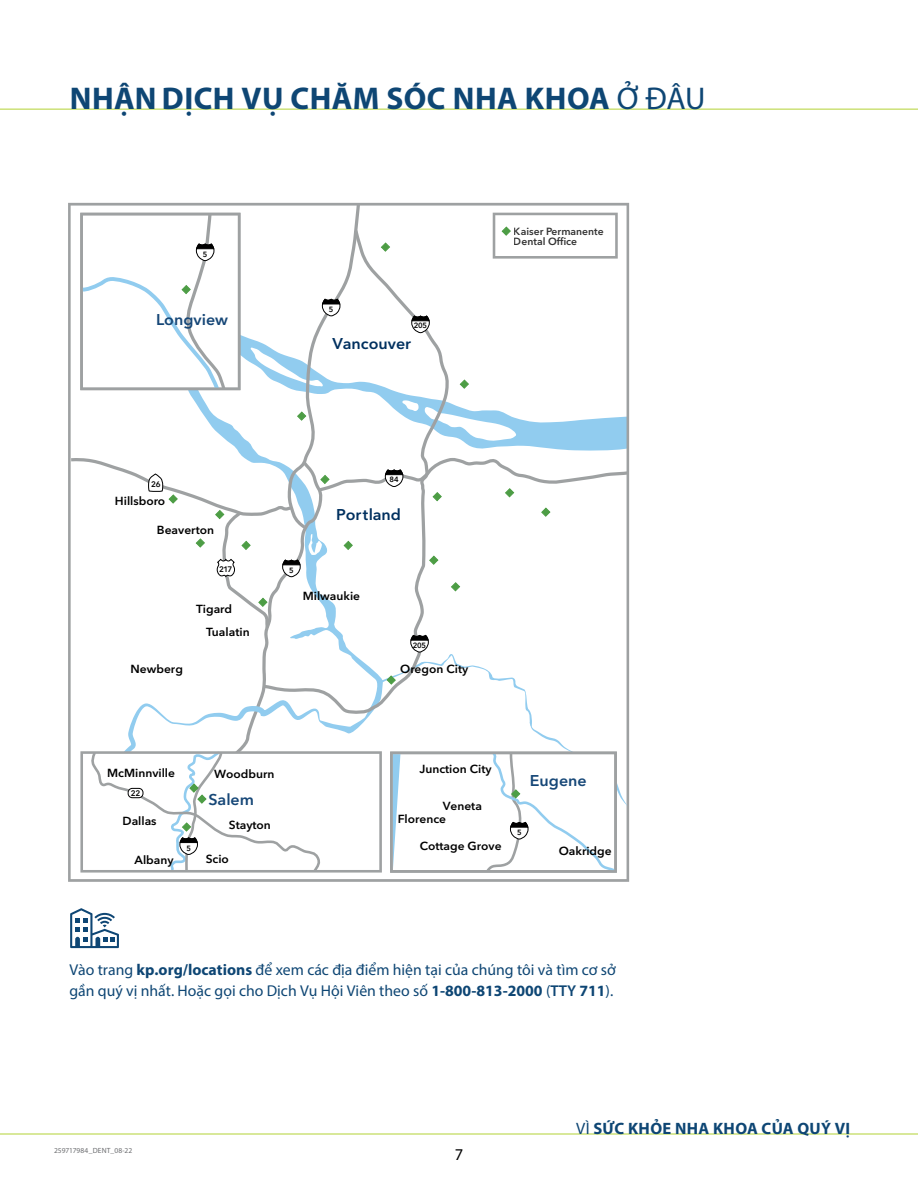
<style>
.page{position:relative;width:918px;height:1188px;background:#fff}
.page>*{position:absolute;margin:0;border:0;box-sizing:border-box;transform-origin:0 0}
.t1{font:700 31.5px "Myriad Pro";letter-spacing:.015em;color:#0e4674}
.t2{font:700 16.5px "Myriad Pro";letter-spacing:.02em;color:#0e4674}
.t3{font:16.5px "Myriad Pro";color:#000}
.t4{font:15.75px/21px "Myriad Pro";color:#0e4674}
.t5{font:600 15.45px "Avenir Next LT Pro";color:#164777}
.t6{font:600 15.45px "Avenir Next LT Pro";color:#00305f}
.t7{font:600 11.7px/13.5px "Avenir Next LT Pro";color:#000}
.t8{font:600 10.35px/10.4px "Avenir Next LT Pro";color:#000}
.t9{font:600 7.95px "Avenir Next LT Pro";letter-spacing:-.035em;color:#000}
.t10{font:7.5px "Myriad Pro";letter-spacing:.015em;color:#6d6e71}
.t11{font:600 7.5px "Avenir Next LT Pro";letter-spacing:-.02em;color:#000}
.s1{font-weight:400}
.s2{font-weight:700}
.s3{font-weight:600}
</style>
<div class="page">
<hr style="left:0;top:1134px;width:918px;height:1px;background:#b3d235">
<hr style="left:0;top:109px;width:918px;height:1px;background:#b3d235">
<svg style="left:70px;top:908px;width:49px;height:40px"></svg>
<svg style="left:68px;top:202px;width:561px;height:673px"></svg>
<h1 class="t1" style="left:70px;top:78px;width:637px">NHẬNDỊCH VỤ CHĂM SÓC NHA KHOA <span class="s1">Ở ĐÂU</span></h1>
<p class="t11" style="left:203px;top:250px;width:6px">5</p>
<h3 class="t5" style="left:156px;top:311px;width:73px">Longview</h3>
<p class="t11" style="left:329px;top:305px;width:6px">5</p>
<p class="t11" style="left:414px;top:321px;width:15px">205</p>
<h3 class="t6" style="left:332px;top:334px;width:80px">Vancouver</h3>
<p class="t8" style="left:514px;top:226px;width:92px">Kaiser Permanente<br>Dental Office</p>
<p class="t9" style="left:151px;top:479px;width:11px">26</p>
<p class="t7" style="left:115px;top:495px;width:52px">Hillsboro</p>
<p class="t7" style="left:157px;top:523px;width:59px">Beaverton</p>
<p class="t9" style="left:219px;top:564px;width:15px">217</p>
<p class="t7" style="left:196px;top:603px;width:37px">Tigard</p>
<p class="t7" style="left:131px;top:662px;width:54px">Newberg</p>
<p class="t7" style="left:206px;top:625px;width:45px">Tualatin</p>
<p class="t11" style="left:389px;top:475px;width:11px">84</p>
<h3 class="t6" style="left:336px;top:505px;width:66px">Portland</h3>
<p class="t11" style="left:289px;top:566px;width:6px">5</p>
<p class="t7" style="left:303px;top:589px;width:59px">Milwaukie</p>
<p class="t11" style="left:413px;top:640px;width:15px">205</p>
<p class="t7" style="left:400px;top:662px;width:69px">Oregon City</p>
<p class="t7" style="left:107px;top:766px;width:69px">McMinnville</p>
<p class="t7" style="left:123px;top:814px;width:36px">Dallas</p>
<p class="t9" style="left:131px;top:788px;width:11px">22</p>
<p class="t11" style="left:186px;top:843px;width:6px">5</p>
<p class="t7" style="left:214px;top:767px;width:62px">Woodburn</p>
<h3 class="t5" style="left:208px;top:790px;width:47px">Salem</h3>
<p class="t7" style="left:229px;top:818px;width:44px">Stayton</p>
<p class="t7" style="left:135px;top:853px;width:41px">Albany</p>
<p class="t7" style="left:206px;top:852px;width:25px">Scio</p>
<p class="t7" style="left:419px;top:762px;width:74px">Junction City</p>
<p class="t7" style="left:398px;top:799px;width:86px;text-indent:45px">Veneta<br>Florence</p>
<h3 class="t5" style="left:530px;top:771px;width:58px">Eugene</h3>
<p class="t11" style="left:517px;top:828px;width:6px">5</p>
<p class="t7" style="left:420px;top:839px;width:83px">Cottage Grove</p>
<p class="t7" style="left:559px;top:844px;width:54px">Oakridge</p>
<h3 class="t4" style="left:69px;top:959px;width:548px">Vào trang <span class="s2">kp.org/locations</span> để xem các địa điểm hiện tại của chúng tôi và tìm cơ sở gần quý vị nhất. Hoặc gọi cho Dịch Vụ Hội Viên theo số <span class="s2">1-800-813-2000</span> (<span class="s3">TTY</span> <span class="s2">711</span>).</h3>
<p class="t10" style="left:54px;top:1146px;width:80px">259717984_DENT_08-22</p>
<h2 class="t3" style="left:455px;top:1144px;width:10px">7</h2>
<h2 class="t2" style="left:576px;top:1118px;width:276px"><span class="s1">VÌ</span> SỨC KHỎE NHA KHOA CỦA QUÝ VỊ</h2>
</div>
